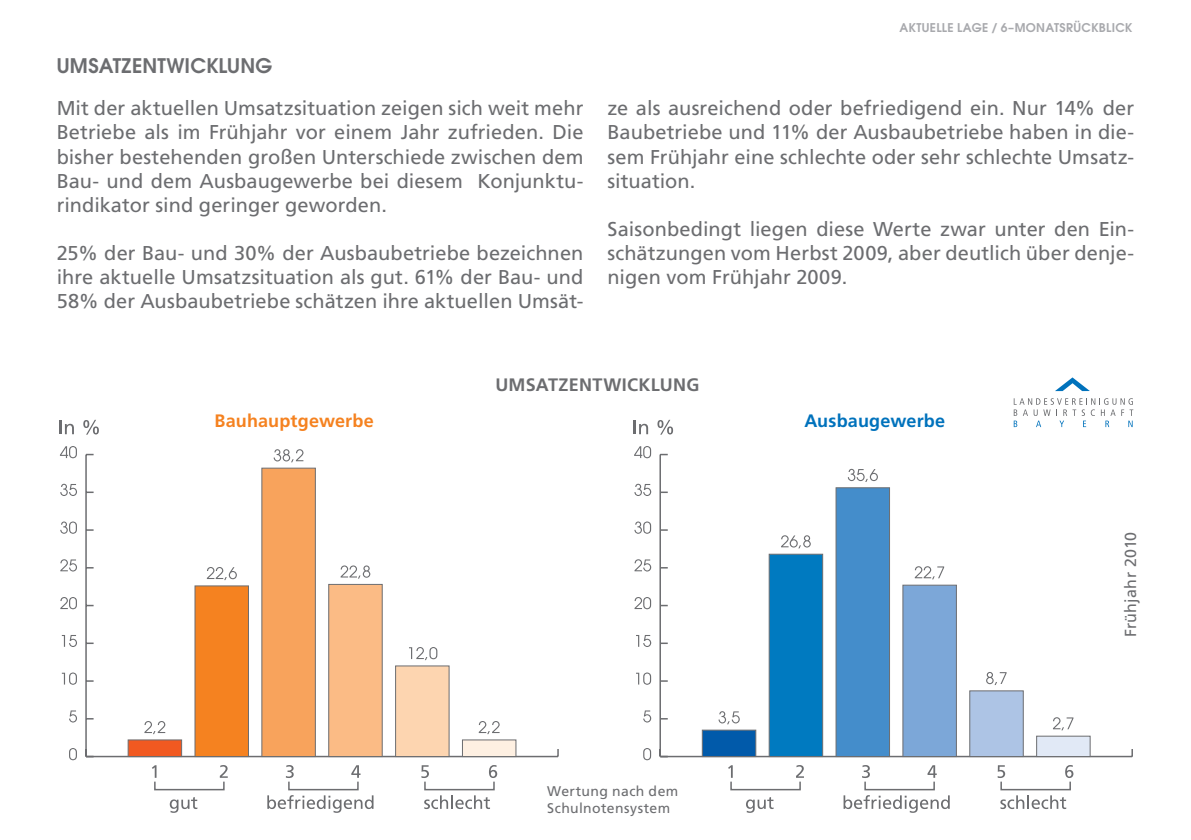
<style>
.page{position:relative;width:1191px;height:840px;background:#fff}
.page>*{position:absolute;margin:0;border:0;box-sizing:border-box;transform-origin:0 0}
.t1{font:20px/24px "Frutiger";letter-spacing:.005em;color:#6c6d70;text-align:justify}
.t2{font:600 20px "Avant Garde";letter-spacing:.005em;color:#6c6d70}
.t3{font:700 18px "Frutiger";letter-spacing:.01em;color:#6c6d70}
.t4{font:700 18px "Frutiger";letter-spacing:.01em;color:#f58220}
.t5{font:700 18px "Frutiger";letter-spacing:.01em;color:#0072bc}
.t6{font:16px "Frutiger";letter-spacing:.015em;color:#6c6d70}
.t7{font:14px/16.8px "Frutiger";letter-spacing:.03em;color:#6c6d70}
.t8{font:600 12px "Avant Garde";letter-spacing:.03em;color:#a8a9ad}
</style>
<div class="page">
<svg style="left:60px;top:420px;width:14px;height:14px"></svg>
<svg style="left:83px;top:419px;width:16px;height:15px"></svg>
<svg style="left:557px;top:749px;width:2px;height:7px"></svg>
<hr style="left:86px;top:755px;width:472px;height:1px;background:#6c6d70">
<svg style="left:87px;top:604px;width:7px;height:2px"></svg>
<svg style="left:87px;top:491px;width:7px;height:2px"></svg>
<svg style="left:86px;top:453px;width:8px;height:2px"></svg>
<hr style="left:85px;top:454px;width:2px;height:302px;background:#6c6d70">
<div style="left:462px;top:739px;width:54px;height:17px;background:#fef0e2"></div>
<div style="left:395px;top:665px;width:54px;height:91px;background:#fdd5b0;border:1px solid #6c6d70"></div>
<div style="left:328px;top:583px;width:55px;height:173px;background:#fbbb85;border:1px solid #6c6d70"></div>
<div style="left:261px;top:467px;width:55px;height:289px;background:#f8a35c;border:1px solid #6c6d70"></div>
<div style="left:194px;top:585px;width:55px;height:171px;background:#f58220;border:1px solid #6c6d70"></div>
<div style="left:128px;top:739px;width:54px;height:17px;background:#f15921"></div>
<svg style="left:479px;top:721px;width:20px;height:12px"></svg>
<svg style="left:409px;top:647px;width:28px;height:12px"></svg>
<svg style="left:340px;top:565px;width:30px;height:13px"></svg>
<svg style="left:274px;top:449px;width:29px;height:13px"></svg>
<svg style="left:207px;top:567px;width:30px;height:12px"></svg>
<svg style="left:144px;top:721px;width:21px;height:12px"></svg>
<svg style="left:69px;top:748px;width:8px;height:11px"></svg>
<svg style="left:69px;top:710px;width:8px;height:12px"></svg>
<svg style="left:62px;top:672px;width:15px;height:12px"></svg>
<svg style="left:62px;top:635px;width:15px;height:11px"></svg>
<svg style="left:60px;top:597px;width:17px;height:12px"></svg>
<svg style="left:60px;top:559px;width:17px;height:12px"></svg>
<svg style="left:60px;top:521px;width:17px;height:12px"></svg>
<svg style="left:60px;top:483px;width:17px;height:12px"></svg>
<svg style="left:60px;top:446px;width:17px;height:12px"></svg>
<svg style="left:633px;top:420px;width:15px;height:14px"></svg>
<svg style="left:657px;top:419px;width:16px;height:15px"></svg>
<svg style="left:1131px;top:749px;width:2px;height:7px"></svg>
<hr style="left:660px;top:755px;width:472px;height:1px;background:#6c6d70">
<svg style="left:661px;top:604px;width:7px;height:2px"></svg>
<svg style="left:661px;top:491px;width:7px;height:2px"></svg>
<svg style="left:660px;top:453px;width:8px;height:2px"></svg>
<hr style="left:659px;top:454px;width:2px;height:302px;background:#6c6d70">
<div style="left:1036px;top:735px;width:54px;height:21px;background:#e1e9f6;border:1px solid #6c6d70"></div>
<div style="left:969px;top:690px;width:54px;height:66px;background:#adc4e5;border:1px solid #6c6d70"></div>
<div style="left:902px;top:584px;width:55px;height:172px;background:#7ca7d8;border:1px solid #6c6d70"></div>
<div style="left:835px;top:487px;width:55px;height:269px;background:#448dcb;border:1px solid #6c6d70"></div>
<div style="left:768px;top:553px;width:55px;height:203px;background:#007ac0;border:1px solid #6c6d70"></div>
<div style="left:702px;top:729px;width:54px;height:27px;background:#015aaa;border:1px solid #6c6d70"></div>
<svg style="left:1053px;top:717px;width:20px;height:13px"></svg>
<svg style="left:986px;top:672px;width:20px;height:12px"></svg>
<svg style="left:914px;top:566px;width:30px;height:13px"></svg>
<svg style="left:848px;top:468px;width:30px;height:13px"></svg>
<svg style="left:781px;top:535px;width:29px;height:13px"></svg>
<svg style="left:718px;top:711px;width:21px;height:13px"></svg>
<svg style="left:643px;top:748px;width:8px;height:11px"></svg>
<svg style="left:643px;top:710px;width:8px;height:12px"></svg>
<svg style="left:636px;top:672px;width:15px;height:12px"></svg>
<svg style="left:636px;top:635px;width:15px;height:11px"></svg>
<svg style="left:634px;top:597px;width:17px;height:12px"></svg>
<svg style="left:634px;top:559px;width:17px;height:12px"></svg>
<svg style="left:634px;top:521px;width:17px;height:12px"></svg>
<svg style="left:634px;top:483px;width:17px;height:12px"></svg>
<svg style="left:634px;top:446px;width:17px;height:12px"></svg>
<svg style="left:152px;top:765px;width:345px;height:47px"></svg>
<svg style="left:728px;top:765px;width:345px;height:47px"></svg>
<svg style="left:1055px;top:377px;width:35px;height:14px"></svg>
<svg style="left:1013px;top:398px;width:120px;height:29px"></svg>
<p class="t2" style="left:57px;top:52px;width:217px">UMSATZENTWICKLUNG</p>
<p class="t1" style="left:57px;top:96px;width:528px">Mit der aktuellen Umsatzsituation zeigen sich weit mehr Betriebe als im Frühjahr vor einem Jahr zufrieden. Die bisher bestehenden großen Unterschiede zwischen dem Bau- und dem Ausbaugewerbe bei diesem Konjunktu&shy;rindikator sind geringer geworden.</p>
<p class="t1" style="left:57px;top:240px;width:528px">25% der Bau- und 30% der Ausbaubetriebe bezeichnen ihre aktuelle Umsatzsituation als gut. 61% der Bau- und 58% der Ausbaubetriebe schätzen ihre aktuellen Umsät-</p>
<p class="t8" style="left:899px;top:20px;width:17px">AKTUELLE</p>
<p class="t8" style="left:957px;top:20px;width:16px">LAGE</p>
<p class="t8" style="left:991px;top:20px;width:63px">/ 6–MONATSRÜCK</p>
<p class="t8" style="left:1098px;top:20px;width:26px">BLICK</p>
<p class="t1" style="left:607px;top:96px;width:528px">ze als ausreichend oder befriedigend ein. Nur 14% der Baubetriebe und 11% der Ausbaubetriebe haben in die&shy;sem Frühjahr eine schlechte oder sehr schlechte Umsatz&shy;situation.</p>
<p class="t1" style="left:607px;top:216px;width:528px">Saisonbedingt liegen diese Werte zwar unter den Ein&shy;schätzungen vom Herbst 2009, aber deutlich über denje&shy;nigen vom Frühjahr 2009.</p>
<p class="t3" style="left:495px;top:374px;width:86px">UMSATZENTWIC</p>
<p class="t3" style="left:638px;top:374px;width:62px">KLUN G</p>
<p class="t4" style="left:214px;top:410px;width:161px">Bauhauptgewerbe</p>
<p class="t5" style="left:804px;top:410px;width:142px">Ausbaugewerbe</p>
<p class="t7" style="left:547px;top:782px;width:132px">Wertung nach dem<br>Schulnotensystem</p>
<p class="t6" style="left:1121px;top:637px;width:107px;rotate:-90deg">Frühjahr 2010</p>
</div>
